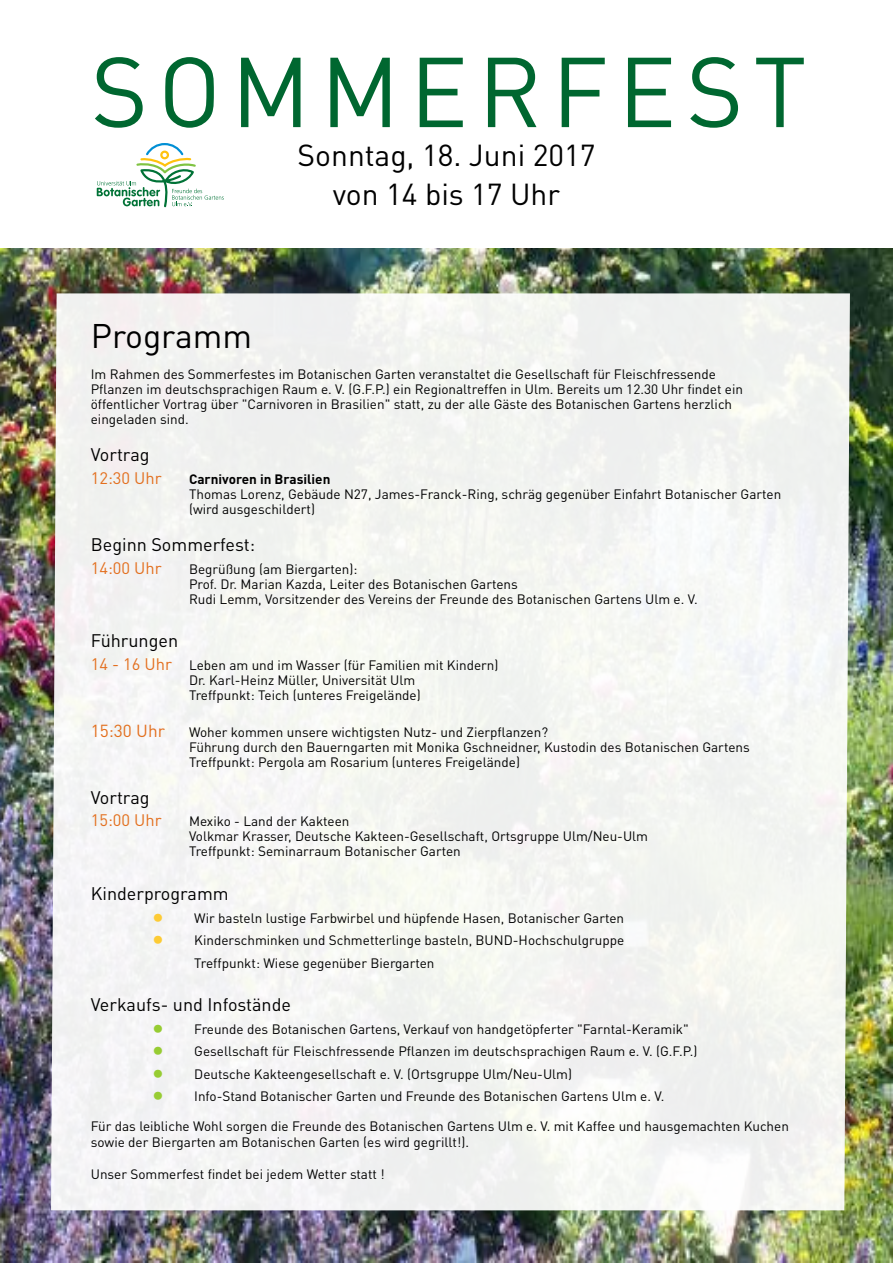
<style>
.page{position:relative;width:893px;height:1263px;background:#fff}
.page>*{position:absolute;margin:0;border:0;box-sizing:border-box;transform-origin:0 0}
.t1{font:97.5px "DINOT";letter-spacing:.1em;color:#006730}
.t2{font:33.75px "DINOT";color:#000}
.t3{font:30px/39px "DINOT";color:#000;text-align:center}
.t4{font:18px "DINOT";color:#000}
.t5{font:17.25px "DINOT";color:#e36f1e}
.t6{font:16.5px "DINOT";color:#e36f1e}
.t7{font:13.5px/15px "DINOT";color:#000}
.t8{font:700 13.5px "DINOT";color:#000}
.s1{font-size:16.5px;color:#e36f1e}
.s2{font-size:24.75px;color:#fdcb34}
.s3{font-size:24.75px;color:#97cc33}
</style>
<div class="page">
<img style="left:0;top:249px;width:893px;height:1013px">
<div style="left:51px;top:293px;width:799px;height:917px;background:#f4f4f2"></div>
<svg style="left:97px;top:143px;width:127px;height:64px"></svg>
<h1 class="t1" style="left:91px;top:26px;width:717px">SOMMERFEST</h1>
<h3 class="t3" style="left:298px;top:135px;width:299px">Sonntag, 18. Juni 2017 von 14 bis 17 Uhr</h3>
<h2 class="t2" style="left:91px;top:313px;width:163px">Programm</h2>
<p class="t7" style="left:91px;top:366px;width:654px">Im Rahmen des Sommerfestes im Botanischen Garten veranstaltet die Gesellschaft für Fleischfressende Pflanzen im deutschsprachigen Raum e. V. (G.F.P.) ein Regionaltreffen in Ulm. Bereits um 12.30 Uhr findet ein öffentlicher Vortrag über "Carnivoren in Brasilien" statt, zu der alle Gäste des Botanischen Gartens herzlich eingeladen sind.</p>
<h3 class="t4" style="left:91px;top:442px;width:60px">Vortrag</h3>
<p class="t6" style="left:91px;top:466px;width:72px">12:30 Uhr</p>
<p class="t8" style="left:189px;top:469px;width:143px">Carnivoren in Brasilien</p>
<p class="t7" style="left:189px;top:486px;width:594px">Thomas Lorenz, Gebäude N27, James-Franck-Ring, schräg gegenüber Einfahrt Botanischer Garten (wird ausgeschildert)</p>
<h3 class="t4" style="left:91px;top:533px;width:166px">Beginn Sommerfest:</h3>
<p class="t6" style="left:91px;top:557px;width:72px">14:00 Uhr</p>
<p class="t7" style="left:189px;top:561px;width:510px">Begrüßung (am Biergarten):<br>Prof. Dr. Marian Kazda, Leiter des Botanischen Gartens<br>Rudi Lemm, Vorsitzender des Vereins der Freunde des Botanischen Gartens Ulm e. V.</p>
<h3 class="t4" style="left:91px;top:628px;width:89px">Führungen</h3>
<p class="t7" style="left:189px;top:657px;width:311px;text-indent:-98px"><span class="s1">14 - 16 Uhr</span> Leben am und im Wasser (für Familien mit Kindern)<br>Dr. Karl-Heinz Müller, Universität Ulm<br>Treffpunkt: Teich (unteres Freigelände)</p>
<p class="t5" style="left:91px;top:719px;width:76px">15:30 Uhr</p>
<p class="t7" style="left:189px;top:724px;width:562px">Woher kommen unsere wichtigsten Nutz- und Zierpflanzen?<br>Führung durch den Bauerngarten mit Monika Gschneidner, Kustodin des Botanischen Gartens<br>Treffpunkt: Pergola am Rosarium (unteres Freigelände)</p>
<h3 class="t4" style="left:91px;top:785px;width:60px">Vortrag</h3>
<p class="t6" style="left:91px;top:809px;width:72px">15:00 Uhr</p>
<p class="t7" style="left:189px;top:813px;width:461px">Mexiko - Land der Kakteen<br>Volkmar Krasser, Deutsche Kakteen-Gesellschaft, Ortsgruppe Ulm/Neu-Ulm<br>Treffpunkt: Seminarraum Botanischer Garten</p>
<h3 class="t4" style="left:91px;top:881px;width:139px">Kinderprogramm</h3>
<p class="t7" style="left:151px;top:910px;width:474px"><span class="s2">•</span> Wir basteln lustige Farbwirbel und hüpfende Hasen, Botanischer Garten</p>
<p class="t7" style="left:194px;top:929px;width:432px;line-height:22.5px;text-indent:-43px"><span class="s2">•</span> Kinderschminken und Schmetterlinge basteln, BUND-Hochschulgruppe<br>Treffpunkt: Wiese gegenüber Biergarten</p>
<h3 class="t4" style="left:91px;top:992px;width:202px">Verkaufs- und Infostände</h3>
<p class="t7" style="left:152px;top:1020px;width:539px"><span class="s3">•</span> Freunde des Botanischen Gartens, Verkauf von handgetöpferter "Farntal-Keramik"</p>
<p class="t7" style="left:152px;top:1043px;width:547px"><span class="s3">•</span> Gesellschaft für Fleischfressende Pflanzen im deutschsprachigen Raum e. V. (G.F.P.)</p>
<p class="t7" style="left:151px;top:1065px;width:422px"><span class="s3">•</span> Deutsche Kakteengesellschaft e. V. (Ortsgruppe Ulm/Neu-Ulm)</p>
<p class="t7" style="left:151px;top:1088px;width:514px"><span class="s3">•</span> Info-Stand Botanischer Garten und Freunde des Botanischen Gartens Ulm e. V.</p>
<p class="t7" style="left:91px;top:1117px;width:700px;line-height:16.2px">Für das leibliche Wohl sorgen die Freunde des Botanischen Gartens Ulm e. V. mit Kaffee und hausgemachten Kuchen sowie der Biergarten am Botanischen Garten (es wird gegrillt!).</p>
<p class="t7" style="left:91px;top:1166px;width:295px">Unser Sommerfest findet bei jedem Wetter statt !</p>
</div>
